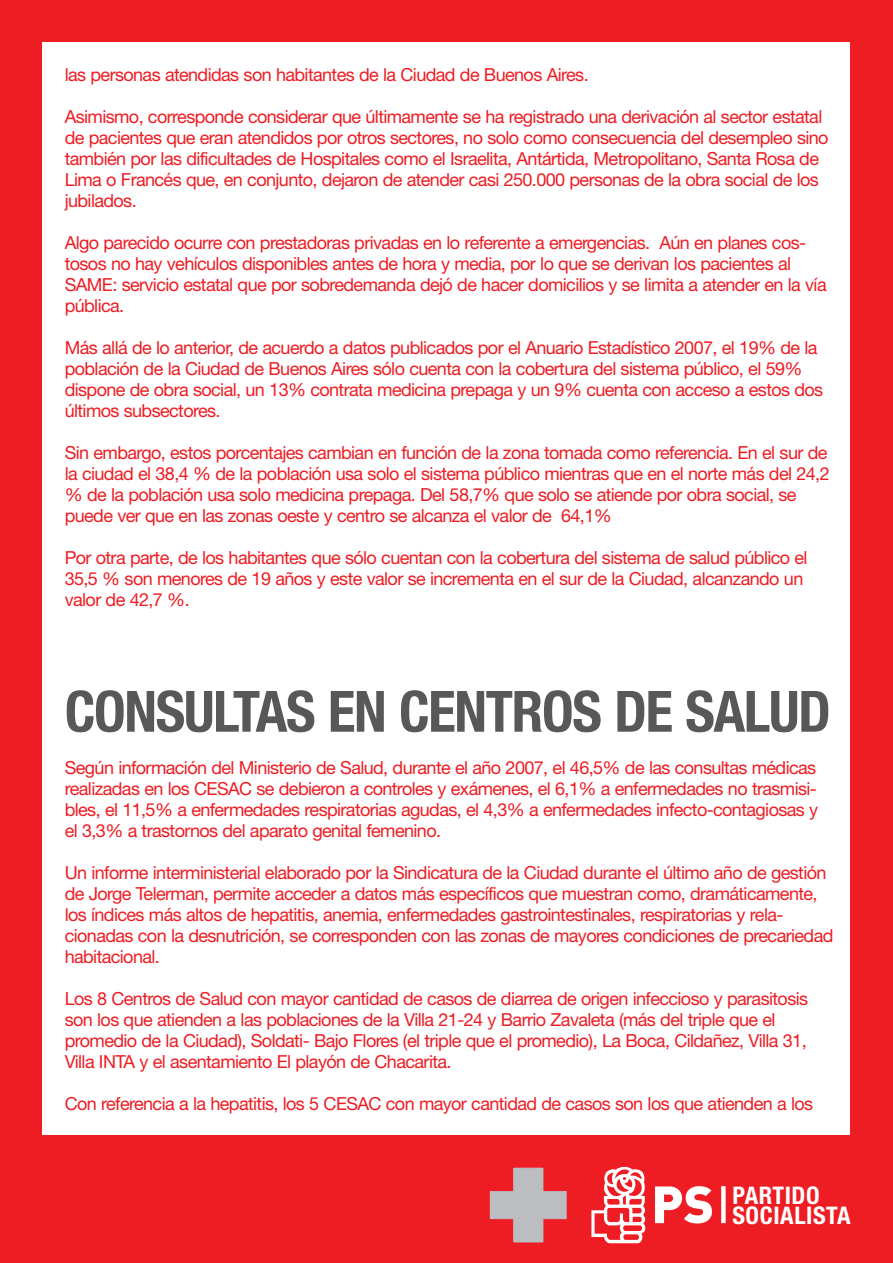
<style>
.page{position:relative;width:893px;height:1263px;background:#ee1d23}
.page>*{position:absolute;margin:0;border:0;box-sizing:border-box;transform-origin:0 0}
.t1{font:700 condensed 57px "Helvetica Neue";letter-spacing:-.025em;color:#57585a}
.t2{font:700 condensed 24.3px/19.4px "Helvetica Neue";letter-spacing:.025em;color:#fff}
.t3{font:18px/21px "Helvetica Neue";letter-spacing:-.035em;color:#ee1d23}
.s1{font-family:"DIN";font-weight:900;font-stretch:normal;font-size:51.6px}
</style>
<div class="page">
<div style="left:43px;top:43px;width:807px;height:1092px;background:#fff"></div>
<hr style="left:722px;top:1186px;width:3px;height:37px;background:#fff">
<svg style="left:591px;top:1167px;width:54px;height:76px"></svg>
<svg style="left:489px;top:1167px;width:78px;height:76px"></svg>
<p class="t3" style="left:65px;top:64px;width:525px">las personas atendidas son habitantes de la Ciudad de Buenos Aires.</p>
<p class="t3" style="left:65px;top:106px;width:765px">Asimismo, corresponde considerar que últimamente se ha registrado una derivación al sector estatal de pacientes que eran atendidos por otros sectores, no solo como consecuencia del desempleo sino también por las dificultades de Hospitales como el Israelita, Antártida, Metropolitano, Santa Rosa de Lima o Francés que, en conjunto, dejaron de atender casi 250.000 personas de la obra social de los jubilados.</p>
<p class="t3" style="left:65px;top:232px;width:763px">Algo parecido ocurre con prestadoras privadas en lo referente a emergencias. Aún en planes cos&shy;tosos no hay vehículos disponibles antes de hora y media, por lo que se derivan los pacientes al SAME: servicio estatal que por sobredemanda dejó de hacer domicilios y se limita a atender en la vía pública.</p>
<p class="t3" style="left:65px;top:337px;width:760px">Más allá de lo anterior, de acuerdo a datos publicados por el Anuario Estadístico 2007, el 19% de la población de la Ciudad de Buenos Aires sólo cuenta con la cobertura del sistema público, el 59% dispone de obra social, un 13% contrata medicina prepaga y un 9% cuenta con acceso a estos dos últimos subsectores.</p>
<p class="t3" style="left:65px;top:442px;width:766px">Sin embargo, estos porcentajes cambian en función de la zona tomada como referencia. En el sur de la ciudad el 38,4 % de la población usa solo el sistema público mientras que en el norte más del 24,2 % de la población usa solo medicina prepaga. Del 58,7% que solo se atiende por obra social, se puede ver que en las zonas oeste y centro se alcanza el valor de 64,1%</p>
<p class="t3" style="left:65px;top:547px;width:744px">Por otra parte, de los habitantes que sólo cuentan con la cobertura del sistema de salud público el<br>35,5 % son menores de 19 años y este valor se incrementa en el sur de la Ciudad, alcanzando un valor de 42,7 %.</p>
<h1 class="t1" style="left:65px;top:677px;width:768px">CONSULTAS EN CENTROS DE SALUD</h1>
<p class="t3" style="left:65px;top:756px;width:755px;text-align:justify">Según información del Ministerio de Salud, durante el año 2007, el 46,5% de las consultas médicas realizadas en los CESAC se debieron a controles y exámenes, el 6,1% a enfermedades no trasmisi&shy;bles, el 11,5% a enfermedades respiratorias agudas, el 4,3% a enfermedades infecto-contagiosas y el 3,3% a trastornos del aparato genital femenino.</p>
<p class="t3" style="left:65px;top:861px;width:770px">Un informe interministerial elaborado por la Sindicatura de la Ciudad durante el último año de gestión de Jorge Telerman, permite acceder a datos más específicos que muestran como, dramáticamente, los índices más altos de hepatitis, anemia, enfermedades gastrointestinales, respiratorias y rela&shy;cionadas con la desnutrición, se corresponden con las zonas de mayores condiciones de precariedad habitacional.</p>
<p class="t3" style="left:65px;top:987px;width:745px">Los 8 Centros de Salud con mayor cantidad de casos de diarrea de origen infeccioso y parasitosis son los que atienden a las poblaciones de la Villa 21-24 y Barrio Zavaleta (más del triple que el promedio de la Ciudad), Soldati- Bajo Flores (el triple que el promedio), La Boca, Cildañez, Villa 31, Villa INTA y el asentamiento El playón de Chacarita.</p>
<p class="t3" style="left:65px;top:1092px;width:750px">Con referencia a la hepatitis, los 5 CESAC con mayor cantidad de casos son los que atienden a los</p>
<h2 class="t2" style="left:732px;top:1185px;width:120px;text-indent:-81px"><span class="s1">PS</span> PART DO<br>SOC AL STA</h2>
</div>
